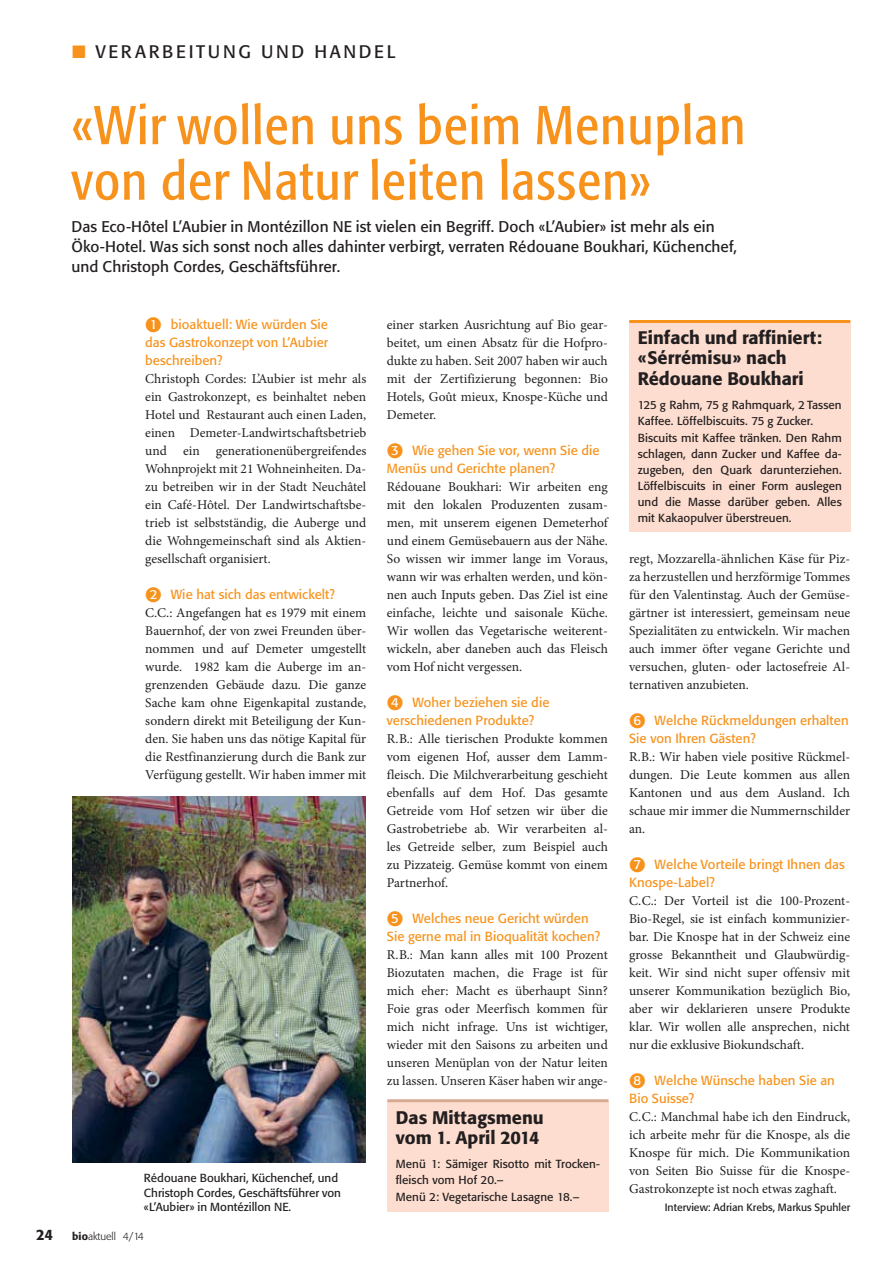
<style>
.page{position:relative;width:893px;height:1263px;background:#fff}
.page>*{position:absolute;margin:0;border:0;box-sizing:border-box;transform-origin:0 0}
.t1{font:condensed 54px/55.5px "Formata BQ";letter-spacing:.025em;color:#f7931d}
.t2{font:500 18px/20.2px "Formata BQ";color:#231f20}
.t3{font:18px "Formata BQ";letter-spacing:.15em;color:#231f20}
.t4{font:15.3px/19.8px "Formata BQ";letter-spacing:.005em;color:#231f20}
.t5{font:500 15px "Formata BQ";color:#231f20}
.t6{font:13.5px/18px "Minion Pro";color:#231f20;text-align:justify}
.t7{font:13.05px/18px "Formata BQ";letter-spacing:.005em;color:#f7931d}
.t8{font:11.55px/16px "Formata BQ";letter-spacing:.005em;color:#231f20}
.t9{font:10.5px "Formata BQ";color:#231f20}
.t10{font:300 10.5px "Formata BQ";color:#231f20}
.s1{color:#f7931d}
.s2{color:#fff}
.s3{font-weight:500}
</style>
<div class="page">
<img style="left:72px;top:796px;width:294px;height:366px">
<div style="left:629px;top:321px;width:221px;height:211px;background:#fdddcf"></div>
<hr style="left:629px;top:320px;width:221px;height:3px;background:#f7931d">
<div style="left:387px;top:1101px;width:221px;height:111px;background:#fdddcf"></div>
<hr style="left:387px;top:1099px;width:221px;height:3px;background:#d8aa93">
<h2 class="t3" style="left:72px;top:42px;width:325px"><span class="s1">■</span> VERARBEITUNG UND HANDEL</h2>
<h1 class="t1" style="left:71px;top:100px;width:675px">«Wir wollen uns beim Menuplan von der Natur leiten lassen»</h1>
<p class="t4" style="left:71px;top:218px;width:667px">Das Eco-Hôtel L’Aubier in Montézillon NE ist vielen ein Begriff. Doch «L’Aubier» ist mehr als ein<br>Öko-Hotel. Was sich sonst noch alles dahinter verbirgt, verraten Rédouane Boukhari, Küchenchef, und Christoph Cordes, Geschäftsführer.</p>
<p class="t7" style="left:145px;top:316px;width:184px;text-align:justify">●<span class="s2">1</span> bioaktuell: Wie würden Sie das Gastrokonzept von L’Aubier beschreiben?</p>
<p class="t6" style="left:145px;top:371px;width:223px">Christoph Cordes: L’Aubier ist mehr als ein Gastrokonzept, es beinhaltet neben Hotel und Restaurant auch einen Laden, einen Demeter-Landwirtschaftsbetrieb und ein generationenübergreifendes Wohnprojekt mit 21 Wohneinheiten. Da&shy;zu betreiben wir in der Stadt Neuchâtel ein Café-Hôtel. Der Landwirtschaftsbe&shy;trieb ist selbstständig, die Auberge und die Wohngemeinschaft sind als Aktien&shy;gesellschaft organisiert.</p>
<p class="t7" style="left:145px;top:586px;width:191px">●<span class="s2">2</span> Wie hat sich das entwickelt?</p>
<p class="t6" style="left:145px;top:605px;width:223px">C.C.: Angefangen hat es 1979 mit einem Bauernhof, der von zwei Freunden über&shy;nommen und auf Demeter umgestellt wurde. 1982 kam die Auberge im an&shy;grenzenden Gebäude dazu. Die ganze Sache kam ohne Eigenkapital zustande, sondern direkt mit Beteiligung der Kun&shy;den. Sie haben uns das nötige Kapital für die Restfinanzierung durch die Bank zur Verfügung gestellt. Wir haben immer mit</p>
<p class="t8" style="left:144px;top:1171px;width:199px;line-height:14.5px">Rédouane Boukhari, Küchenchef, und<br>Christoph Cordes, Geschäftsführer von «L’Aubier» in Montézillon NE.</p>
<p class="t5" style="left:36px;top:1228px;width:19px">24</p>
<p class="t10" style="left:72px;top:1233px;width:73px"><span class="s3">bio</span>aktuell 4/14</p>
<p class="t6" style="left:387px;top:317px;width:223px">einer starken Ausrichtung auf Bio gear&shy;beitet, um einen Absatz für die Hofpro&shy;dukte zu haben. Seit 2007 haben wir auch mit der Zertifizierung begonnen: Bio Hotels, Goût mieux, Knospe-Küche und Demeter.</p>
<p class="t7" style="left:387px;top:442px;width:214px">●<span class="s2">3</span> Wie gehen Sie vor, wenn Sie die<br>Menüs und Gerichte planen?</p>
<p class="t6" style="left:387px;top:479px;width:223px">Rédouane Boukhari: Wir arbeiten eng mit den lokalen Produzenten zusam&shy;men, mit unserem eigenen Demeterhof und einem Gemüsebauern aus der Nähe.<br>So wissen wir immer lange im Voraus, wann wir was erhalten werden, und kön&shy;nen auch Inputs geben. Das Ziel ist eine einfache, leichte und saisonale Küche.<br>Wir wollen das Vegetarische weiterent&shy;wickeln, aber daneben auch das Fleisch vom Hof nicht vergessen.</p>
<p class="t7" style="left:387px;top:694px;width:164px">●<span class="s2">4</span> Woher beziehen sie die verschiedenen Produkte?</p>
<p class="t6" style="left:387px;top:731px;width:223px">R.B.: Alle tierischen Produkte kommen vom eigenen Hof, ausser dem Lamm&shy;fleisch. Die Milchverarbeitung geschieht ebenfalls auf dem Hof. Das gesamte Getreide vom Hof setzen wir über die Gastrobetriebe ab. Wir verarbeiten al&shy;les Getreide selber, zum Beispiel auch zu Pizzateig. Gemüse kommt von einem Partnerhof.</p>
<p class="t7" style="left:387px;top:910px;width:215px">●<span class="s2">5</span> Welches neue Gericht würden<br>Sie gerne mal in Bioqualität kochen?</p>
<p class="t6" style="left:387px;top:947px;width:223px">R.B.: Man kann alles mit 100 Prozent Biozutaten machen, die Frage ist für mich eher: Macht es überhaupt Sinn?<br>Foie gras oder Meerfisch kommen für mich nicht infrage. Uns ist wichtiger, wieder mit den Saisons zu arbeiten und unseren Menüplan von der Natur leiten zu lassen. Unseren Käser haben wir ange-</p>
<h2 class="t2" style="left:396px;top:1108px;width:149px">Das Mittagsmenu vom 1. April 2014</h2>
<p class="t8" style="left:396px;top:1157px;width:206px">Menü 1: Sämiger Risotto mit Trocken&shy;fleisch vom Hof 20.–<br>Menü 2: Vegetarische Lasagne 18.–</p>
<h2 class="t2" style="left:638px;top:329px;width:186px">Einfach und raffiniert: «Sérrémisu» nach<br>Rédouane Boukhari</h2>
<p class="t8" style="left:638px;top:398px;width:206px">125 g Rahm, 75 g Rahmquark, 2 Tassen Kaffee. Löffelbiscuits. 75 g Zucker.<br>Biscuits mit Kaffee tränken. Den Rahm schlagen, dann Zucker und Kaffee da&shy;zugeben, den Quark darunterziehen.<br>Löffelbiscuits in einer Form auslegen und die Masse darüber geben. Alles mit Kakaopulver überstreuen.</p>
<p class="t6" style="left:629px;top:551px;width:223px">regt, Mozzarella-ähnlichen Käse für Piz&shy;za herzustellen und herzförmige Tommes für den Valentinstag. Auch der Gemüse&shy;gärtner ist interessiert, gemeinsam neue Spezialitäten zu entwickeln. Wir machen auch immer öfter vegane Gerichte und versuchen, gluten- oder lactosefreie Al&shy;ternativen anzubieten.</p>
<p class="t7" style="left:629px;top:712px;width:221px">●<span class="s2">6</span> Welche Rückmeldungen erhalten<br>Sie von Ihren Gästen?</p>
<p class="t6" style="left:629px;top:749px;width:223px">R.B.: Wir haben viele positive Rückmel&shy;dungen. Die Leute kommen aus allen Kantonen und aus dem Ausland. Ich schaue mir immer die Nummernschilder an.</p>
<p class="t7" style="left:629px;top:856px;width:217px">●<span class="s2">7</span> Welche Vorteile bringt Ihnen das<br>Knospe-Label?</p>
<p class="t6" style="left:629px;top:893px;width:223px">C.C.: Der Vorteil ist die 100-Prozent-Bio-Regel, sie ist einfach kommunizier&shy;bar. Die Knospe hat in der Schweiz eine grosse Bekanntheit und Glaubwürdig&shy;keit. Wir sind nicht super offensiv mit unserer Kommunikation bezüglich Bio, aber wir deklarieren unsere Produkte klar. Wir wollen alle ansprechen, nicht nur die exklusive Biokundschaft.</p>
<p class="t7" style="left:629px;top:1072px;width:207px">●<span class="s2">8</span> Welche Wünsche haben Sie an<br>Bio Suisse?</p>
<p class="t6" style="left:629px;top:1109px;width:223px">C.C.: Manchmal habe ich den Eindruck, ich arbeite mehr für die Knospe, als die Knospe für mich. Die Kommunikation von Seiten Bio Suisse für die Knospe-Gastrokonzepte ist noch etwas zaghaft.</p>
<p class="t9" style="left:665px;top:1202px;width:187px">Interview: Adrian Krebs, Markus Spuhler</p>
</div>
